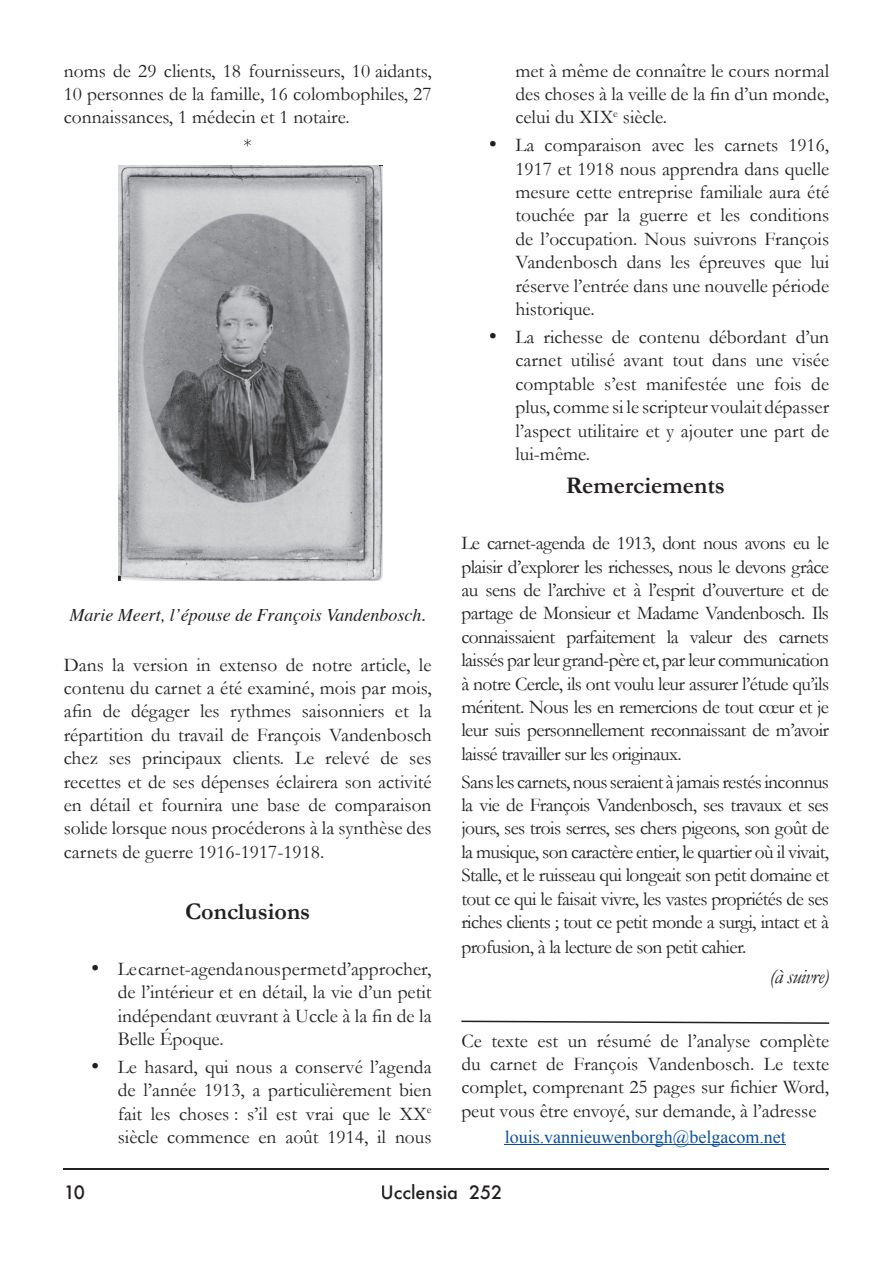
<style>
.page{position:relative;width:893px;height:1263px;background:#fff}
.page>*{position:absolute;margin:0;border:0;box-sizing:border-box;transform-origin:0 0}
.t1{font:700 24px "Garamond";color:#231f20}
.t2{font:italic 21px "Garamond";letter-spacing:-.03em;color:#231f20}
.t3{font:19.5px/23.4px "Garamond";color:#231f20;text-align:justify}
.t4{font:19.5px "Garamond";letter-spacing:-.03em;color:#231f20}
.t5{font:italic 18px "Times";color:#231f20}
.t6{font:18px "Times New Roman";color:#094fa3}
.t7{font:500 18px "Futura";color:#231f20}
</style>
<div class="page">
<hr style="left:64px;top:1169px;width:765px;height:1px;background:#231f20">
<img style="left:118px;top:166px;width:265px;height:414px">
<hr style="left:505px;top:1144px;width:281px;height:1px;background:#094fa3">
<svg style="left:461px;top:1020px;width:368px;height:4px"></svg>
<p class="t3" style="left:64px;top:59px;width:369px">noms de 29 clients, 18 fournisseurs, 10 aidants, 10 personnes de la famille, 16 colombophiles, 27 connaissances, 1 médecin et 1 notaire.</p>
<p class="t3" style="left:244px;top:134px;width:10px">*</p>
<p class="t5" style="left:69px;top:608px;width:358px">Marie Meert, l’épouse de François Vandenbosch.</p>
<p class="t3" style="left:64px;top:653px;width:369px">Dans la version in extenso de notre article, le contenu du carnet a été examiné, mois par mois, afin de dégager les rythmes saisonniers et la répartition du travail de François Vandenbosch chez ses principaux clients. Le relevé de ses recettes et de ses dépenses éclairera son activité en détail et fournira une base de comparaison solide lorsque nous procéderons à la synthèse des carnets de guerre 1916-1917-1918.</p>
<p class="t1" style="left:185px;top:898px;width:127px">Conclusions</p>
<p class="t3" style="left:118px;top:957px;width:315px;text-indent:-27px">• Le carnet-agenda nous permet d’approcher, de l’intérieur et en détail, la vie d’un petit indépendant œuvrant à Uccle à la fin de la Belle Époque.</p>
<p class="t3" style="left:118px;top:1055px;width:315px;text-indent:-27px">• Le hasard, qui nous a conservé l’agenda de l’année 1913, a particulièrement bien fait les choses : s’il est vrai que le XX<sup>e </sup>siècle commence en août 1914, il nous</p>
<p class="t3" style="left:515px;top:59px;width:315px">met à même de connaître le cours normal des choses à la veille de la fin d’un monde, celui du XIX<sup>e</sup> siècle.</p>
<p class="t3" style="left:515px;top:134px;width:315px;text-indent:-27px">• La comparaison avec les carnets 1916, 1917 et 1918 nous apprendra dans quelle mesure cette entreprise familiale aura été touchée par la guerre et les conditions de l’occupation. Nous suivrons François Vandenbosch dans les épreuves que lui réserve l’entrée dans une nouvelle période historique.</p>
<p class="t3" style="left:515px;top:325px;width:315px;text-indent:-27px">• La richesse de contenu débordant d’un carnet utilisé avant tout dans une visée comptable s’est manifestée une fois de plus, comme si le scripteur voulait dépasser l’aspect utilitaire et y ajouter une part de lui-même.</p>
<p class="t1" style="left:566px;top:473px;width:161px">Remerciements</p>
<p class="t3" style="left:461px;top:531px;width:369px">Le carnet-agenda de 1913, dont nous avons eu le plaisir d’explorer les richesses, nous le devons grâce au sens de l’archive et à l’esprit d’ouverture et de partage de Monsieur et Madame Vandenbosch. Ils connaissaient parfaitement la valeur des carnets laissés par leur grand-père et, par leur communication à notre Cercle, ils ont voulu leur assurer l’étude qu’ils méritent. Nous les en remercions de tout cœur et je leur suis personnellement reconnaissant de m’avoir laissé travailler sur les originaux.</p>
<p class="t3" style="left:461px;top:770px;width:369px">Sans les carnets, nous seraient à jamais restés inconnus la vie de François Vandenbosch, ses travaux et ses jours, ses trois serres, ses chers pigeons, son goût de la musique, son caractère entier, le quartier où il vivait, Stalle, et le ruisseau qui longeait son petit domaine et tout ce qui le faisait vivre, les vastes propriétés de ses riches clients ; tout ce petit monde a surgi, intact et à</p>
<p class="t4" style="left:461px;top:936px;width:287px">profusion, à la lecture de son petit cahier.</p>
<p class="t2" style="left:769px;top:965px;width:61px">(à suivre)</p>
<p class="t3" style="left:461px;top:1029px;width:369px">Ce texte est un résumé de l’analyse complète du carnet de François Vandenbosch. Le texte complet, comprenant 25 pages sur fichier Word, peut vous être envoyé, sur demande, à l’adresse</p>
<p class="t6" style="left:505px;top:1127px;width:283px">louis.vannieuwenborgh@belgacom.net</p>
<p class="t7" style="left:64px;top:1181px;width:23px">10</p>
<p class="t7" style="left:381px;top:1181px;width:123px">Ucclensia 252</p>
</div>
